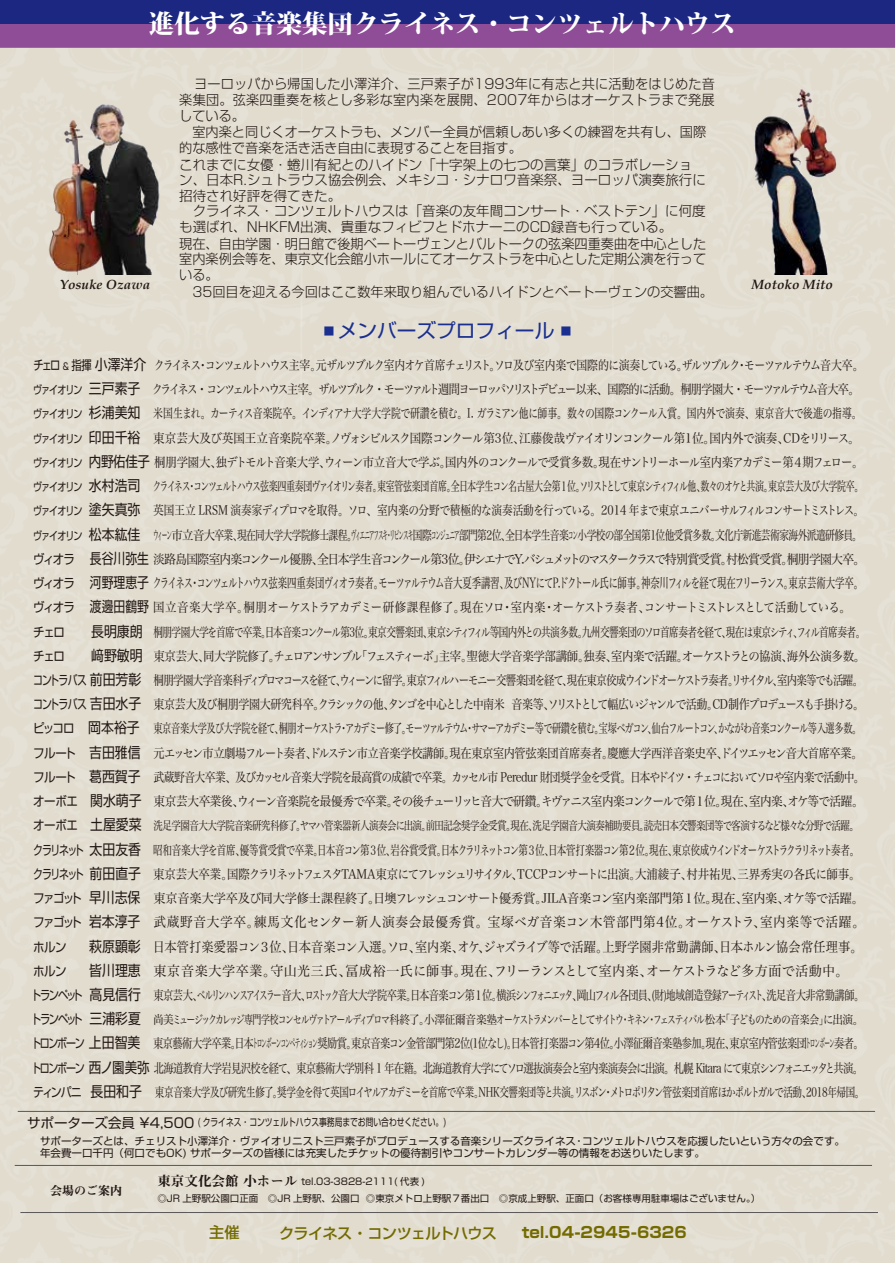
<style>
.page{position:relative;width:895px;height:1263px;background:#fff}
.page>*{position:absolute;margin:0;border:0;box-sizing:border-box;transform-origin:0 0}
.t1{font:800 25.5px "Koz Min Pro";color:#fff}
.t2{font:19.65px "Shin Go Pro";color:#1a2f8f}
.t3{font:500 15.15px "Shin Go Pro";letter-spacing:-.055em;color:#736b00}
.t4{font:700 15.15px "Shin Go Pro";letter-spacing:.005em;color:#736b00}
.t5{font:13.8px/24.2px "Hira Min Pro W3";letter-spacing:.015em;color:#221815;scale:.92 1}
.t6{font:13.8px "Hira Min Pro W3";letter-spacing:-.085em;color:#221815;scale:.68 1}
.t7{font:300 13.65px/15.6px "Shin Go Pro";color:#221815;text-align:justify}
.t8{font:italic 700 13.5px "Palatino";color:#221815}
.t9{font:12.9px/24.2px "Hira Min Pro W3";letter-spacing:-.08em;color:#221815;scale:.84 1}
.t10{font:12.9px/24.2px "Hira Min Pro W3";letter-spacing:-.08em;color:#221815;scale:.89 1}
.t11{font:12.9px/24.2px "Hira Min Pro W3";letter-spacing:-.08em;color:#221815;text-align:justify;scale:.79 1}
.t12{font:12.9px/24.2px "Hira Min Pro W3";letter-spacing:-.06em;color:#221815;scale:.73 1}
.t13{font:12.9px "Hira Min Pro W3";letter-spacing:-.11em;color:#221815;scale:.79 1}
.t14{font:12.9px "Hira Min Pro W3";letter-spacing:-.08em;color:#221815;scale:.74 1}
.t15{font:12.9px "Hira Min Pro W3";letter-spacing:-.045em;color:#221815;scale:.89 1}
.t16{font:12.9px "Shin Go Pro";letter-spacing:-.125em;color:#221815;scale:.89 1}
.t17{font:12px "Hira Min Pro W3";letter-spacing:-.135em;color:#221815;scale:.89 1}
.t18{font:12px "Hira Min Pro W3";letter-spacing:-.05em;color:#221815;scale:.79 1}
.t19{font:12px "Midashi Min Pro MA31";color:#221815}
.t20{font:10.5px/12.6px "Shin Go Pro";color:#221815}
.t21{font:10.35px "Shin Go Pro";color:#221815;scale:.75 1}
.t22{font:9.45px/17px "Shin Go Pro";color:#221815}
.s1{font-family:"Shin Go Pro"}
.s2{font-family:"Shin Go Pro";font-size:9.75px}
.s3{font-family:"Shin Go Pro";font-size:14.55px}
.s4{font-family:"Shin Go Pro";font-size:11.25px}
.s5{font-family:"Shin Go Pro";font-size:12.9px}
.s6{font-size:13.5px}
.s7{font-family:"Midashi Min Pro MA31";font-size:13.5px}
</style>
<div class="page">
<div style="left:0;top:0;width:894px;height:1262px;background:#e2dccf"></div>
<h1 class="t1" style="left:149px;top:5px;width:588px">進化する音楽集団クライネス・コンツェルトハウス</h1>
<p class="t7" style="left:179px;top:74px;width:537px;text-indent:15px">ヨーロッパから帰国した小澤洋介、三戸素子が1993年に有志と共に活動をはじめた音楽集団。弦楽四重奏を核とし多彩な室内楽を展開、2007年からはオーケストラまで発展している。</p>
<p class="t7" style="left:179px;top:123px;width:528px">　室内楽と同じくオーケストラも、メンバー全員が信頼しあい多くの練習を共有し、国際的な感性で音楽を活き活き自由に表現することを目指す。</p>
<p class="t7" style="left:179px;top:155px;width:528px;text-align:left">これまでに女優・蜷川有紀とのハイドン「十字架上の七つの言葉」のコラボレーション、日本R.シュトラウス協会例会、メキシコ・シナロワ音楽祭、ヨーロッパ演奏旅行に招待され好評を得てきた。<br>　クライネス・コンツェルトハウスは「音楽の友年間コンサート・ベストテン」に何度も選ばれ、NHKFM出演、貴重なフィビフとドホナーニのCD録音も行っている。</p>
<p class="t7" style="left:179px;top:234px;width:528px">現在、自由学園・明日館で後期ベートーヴェンとバルトークの弦楽四重奏曲を中心とした室内楽例会等を、東京文化会館小ホールにてオーケストラを中心とした定期公演を行っている。</p>
<p class="t7" style="left:179px;top:282px;width:535px">　35回目を迎える今回はここ数年来取り組んでいるハイドンとベートーヴェンの交響曲。</p>
<h2 class="t2" style="left:323px;top:315px;width:249px"><sup>■</sup> メンバーズプロフィール <sup>■</sup></h2>
<p class="t8" style="left:60px;top:273px;width:92px">Yosuke Ozawa</p>
<p class="t8" style="left:751px;top:273px;width:83px">Motoko Mito</p>
<p class="t9" style="left:33px;top:352px;width:991px"><span class="s1">チェロ</span> <span class="s2">&amp;</span> <span class="s1">指揮</span><span class="s3">小澤洋介</span> クライネス・コンツェルトハウス主宰。元ザルツブルク室内オケ首席チェリスト。ソロ及び室内楽で国際的に演奏している。ザルツブルク・モーツァルテウム音大卒。<span class="s4">ヴァイオリン</span> <span class="s3">三戸素子</span> クライネス・コンツェルトハウス主宰。ザルツブルク・モーツァルト週間ヨーロッパソリストデビュー以来、国際的に活動。桐朋学園大・モーツァルテウム音大卒。<span class="s4">ヴァイオリン</span> <span class="s3">杉浦美知</span> 米国生まれ。カーティス音楽院卒。インディアナ大学大学院で研讚を積む。I. ガラミアン他に師事。数々の国際コンクール入賞。国内外で演奏、東京音大で後進の指導。<span class="s4">ヴァイオリン</span> <span class="s3">印田千裕</span> 東京芸大及び英国王立音楽院卒業。ノヴォシビルスク国際コンクール第3位、江藤俊哉ヴァイオリンコンクール第1位。国内外で演奏、CDをリリース。<span class="s4">ヴァイオリン</span> <span class="s3">内野佑佳子</span> 桐朋学園大、独デトモルト音楽大学、ウィーン市立音大で学ぶ。国内外のコンクールで受賞多数。現在サントリーホール室内楽アカデミー第４期フェロー。<span class="s4">ヴァイオリン</span> <span class="s3">水村浩司　</span>クライネス・コンツェルトハウス弦楽四重奏団ヴァイオリン奏者。東室管弦楽団首席。全日本学生コン名古屋大会第１位。ソリストとして東京シティフィル他、数々のオケと共演。東京芸大及び大学院卒。<span class="s4">ヴァイオリン</span> <span class="s3">塗矢真弥　</span>英国王立 LRSM 演奏家ディプロマを取得。ソロ、室内楽の分野で積極的な演奏活動を行っている。2014 年まで東京ユニバーサルフィルコンサートミストレス｡<span class="s4">ヴァイオリン</span> <span class="s3">松本紘佳</span> ウィーン市立音大卒業、現在同大学大学院修士課程。ヴィエニアフスキ・リピンスキ国際コンジュニア部門第2位、全日本学生音楽コン小学校の部全国第1位他受賞多数。文化庁新進芸術家海外派遣研修員。<span class="s1">ヴィオラ</span> <span class="s3">長谷川弥生</span>淡路島国際室内楽コンクール優勝、全日本学生音コンクール第3位。伊シエナでY.バシュメットのマスタークラスで特別賞受賞。村松賞受賞。桐朋学園大卒。</p>
<p class="t6" style="left:33px;top:571px;width:1221px"><span class="s5">ヴィオラ</span> <span class="s3">河野理恵子</span>クライネス・コンツェルトハウス弦楽四重奏団ヴィオラ奏者。モーツァルテウム音大夏季講習、及びNYにてP.ドクトール氏に師事。神奈川フィルを経て現在フリーランス。東京芸術大学卒。</p>
<p class="t15" style="left:33px;top:596px;width:919px"><span class="s1">ヴィオラ</span> <span class="s3">渡邊田鶴野</span>国立音楽大学卒。桐朋オーケストラアカデミー研修課程修了。現在ソロ・室内楽・オーケストラ奏者、コンサートミストレスとして活動している。</p>
<p class="t16" style="left:33px;top:621px;width:37px">チェロ</p>
<p class="t14" style="left:91px;top:620px;width:1047px"><span class="s3">長明康朗</span> 桐朋学園大学を首席で卒業。日本音楽コンクール第3位。東京交響楽団、東京シティフィル等国内外との共演多数。九州交響楽団のソロ首席奏者を経て、現在は東京シティ、フィル首席奏者。</p>
<p class="t16" style="left:33px;top:645px;width:37px">チェロ</p>
<p class="t10" style="left:33px;top:642px;width:936px;text-indent:58px"><span class="s3">﨑野敏明</span> 東京芸大、同大学院修了。チェロアンサンブル「フェスティーボ」主宰。聖徳大学音楽学部講師。独奏、室内楽で活躍。オーケストラとの協演、海外公演多数。<span class="s1">コントラバス</span><span class="s3">前田芳彰</span> 桐朋学園大学音楽科ディプロマコースを経て、ウィーンに留学。東京フィルハーモニー交響楽団を経て、現在東京佼成ウインドオーケストラ奏者。リサイタル、室内楽等でも活躍。<span class="s1">コントラバス</span><span class="s3">吉田水子</span> 東京芸大及び桐朋学園大研究科卒。クラシックの他、タンゴを中心とした中南米 音楽等、ソリストとして幅広いジャンルで活動。CD制作プロデュースも手掛ける。<span class="s1">ピッコロ　</span> <span class="s3">岡本裕子</span> 東京音楽大学及び大学院を経て、桐朋オーケストラ・アカデミー修了。モーツァルテウム・サマーアカデミー等で研鑽を積む。宝塚ベガコン、仙台フルートコン、かながわ音楽コンクール等入選多数。<span class="s1">フルート</span> <span class="s3">吉田雅信　</span>元エッセン市立劇場フルート奏者、ドルステン市立音楽学校講師。現在東京室内管弦楽団首席奏者。慶應大学西洋音楽史卒、ドイツエッセン音大首席卒業。<span class="s1">フルート</span> <span class="s3">葛西賀子</span> 武蔵野音大卒業、及びカッセル音楽大学院を最高賞の成績で卒業。カッセル市 Peredur 財団奨学金を受賞。日本やドイツ・チェコにおいてソロや室内楽で活動中。<span class="s1">オーボエ</span> <span class="s3">関水萌子</span> 東京芸大卒業後、ウィーン音楽院を最優秀で卒業。その後チューリッヒ音大で研鑽。キヴァニス室内楽コンクールで第１位。現在、室内楽、オケ等で活躍。</p>
<p class="t18" style="left:33px;top:815px;width:1046px"><span class="s5">オーボエ</span> <span class="s3">土屋愛菜</span> 洗足学園音大大学院音楽研究科修了。ヤマハ管楽器新人演奏会に出演。前田記念奨学金受賞。現在、洗足学園音大演奏補助要員。読売日本交響楽団等で客演するなど様々な分野で活躍。</p>
<p class="t12" style="left:33px;top:836px;width:1139px"><span class="s1">クラリネット</span> <span class="s3">太田友香</span> 昭和音楽大学を首席、優等賞受賞で卒業。日本音コン第３位、岩谷賞受賞。日本クラリネットコン第３位、日本管打楽器コン第２位。現在、東京佼成ウインドオーケストラクラリネット奏者。<span class="s1">クラリネット</span> <span class="s3">前田直子</span> 東京芸大卒業。国際クラリネットフェスタTAMA東京にてフレッシュリサイタル、TCCPコンサートに出演。大浦綾子、村井祐児、三界秀実の各氏に師事。<span class="s1">ファゴット</span> <span class="s3">早川志保　</span>東京音楽大学卒及び同大学修士課程終了。日墺フレッシュコンサート優秀賞。JILA音楽コン室内楽部門第１位。現在、室内楽、オケ等で活躍。</p>
<p class="t5" style="left:33px;top:908px;width:905px"><span class="s5">ファゴット</span> <span class="s3">岩本淳子　</span>武蔵野音大学卒。練馬文化センター新人演奏会最優秀賞。宝塚ベガ音楽コン木管部門第4位。オーケストラ、室内楽等で活躍。<span class="s5">ホルン　　</span><span class="s3">萩原顕彰　</span>日本管打楽愛器コン３位、日本音楽コン入選。ソロ、室内楽、オケ、ジャズライブ等で活躍。上野学園非常勤講師、日本ホルン協会常任理事。<span class="s5">ホルン　　</span><span class="s3">皆川理恵　</span>東京音楽大学卒業。守山光三氏、冨成裕一氏に師事。現在、フリーランスとして室内楽、オーケストラなど多方面で活動中。</p>
<p class="t13" style="left:31px;top:984px;width:1055px"><span class="s1">トランペット</span> <span class="s3">高見信行</span> 東京芸大、ベルリンハンスアイスラー音大、ロストック音大大学院卒業。日本音楽コン第１位。横浜シンフォニエッタ、岡山フィル各団員、(財)地域創造登録アーティスト、洗足音大非常勤講師。</p>
<p class="t17" style="left:31px;top:1009px;width:936px"><span class="s5">トランペット</span> <span class="s3">三浦彩夏</span> 尚美ミュージックカレッジ専門学校コンセルヴァトアールディプロマ科終了。小澤征爾音楽塾オーケストラメンバーとしてサイトウ・キネン・フェスティバル松本「子どものための音楽会」に出演。</p>
<p class="t11" style="left:31px;top:1030px;width:1055px"><span class="s1">トロンボーン</span> <span class="s3">上田智美　</span>東京藝術大学卒業。日本トロンボーンコンペティション奨励賞。東京音楽コン金管部門第2位(1位なし)。日本管打楽器コン第4位。小澤征爾音楽塾参加。現在、東京室内管弦楽団トロンボーン奏者。<span class="s1">トロンボーン</span> <span class="s3">西ノ園美弥</span> 北海道教育大学岩見沢校を経て、東京藝術大学別科 1 年在籍。北海道教育大学にてソロ選抜演奏会と室内楽演奏会に出演。札幌 Kitara にて東京シンフォニエッタと共演。<span class="s1">ティンパニ</span> <span class="s3">長田和子　</span>東京音楽大学及び研究生修了。奨学金を得て英国ロイヤルアカデミーを首席で卒業。NHK交響楽団等と共演。リスボン・メトロポリタン管弦楽団首席ほかポルトガルで活動、2018年帰国。</p>
<p class="t21" style="left:27px;top:1114px;width:560px"><span class="s6">サポーターズ会員 ¥4,500</span> ( クライネス・コンツェルトハウス事務局までお問い合わせください。)</p>
<p class="t20" style="left:40px;top:1132px;width:806px">サポーターズとは、チェリスト小澤洋介・ヴァイオリニスト三戸素子がプロデュースする音楽シリーズクライネス・コンツェルトハウスを応援したいという方々の会です。年会費一口千円（何口でもOK) サポーターズの皆様には充実したチケットの優待割引やコンサートカレンダー等の情報をお送りいたします。</p>
<p class="t19" style="left:50px;top:1181px;width:73px">会場のご案内</p>
<p class="t22" style="left:157px;top:1171px;width:604px"><span class="s7">東京文化会館 小ホール</span> tel.03-3828-2111( 代表 )<br>◎JR 上野駅公園口正面　◎JR 上野駅、公園口 ◎東京メトロ上野駅７番出口　◎京成上野駅、正面口（お客様専用駐車場はございません。）</p>
<p class="t3" style="left:209px;top:1220px;width:32px">主催</p>
<p class="t3" style="left:279px;top:1220px;width:219px">クライネス・コンツェルトハウス</p>
<p class="t4" style="left:521px;top:1220px;width:166px">tel.04-2945-6326</p>
</div>
